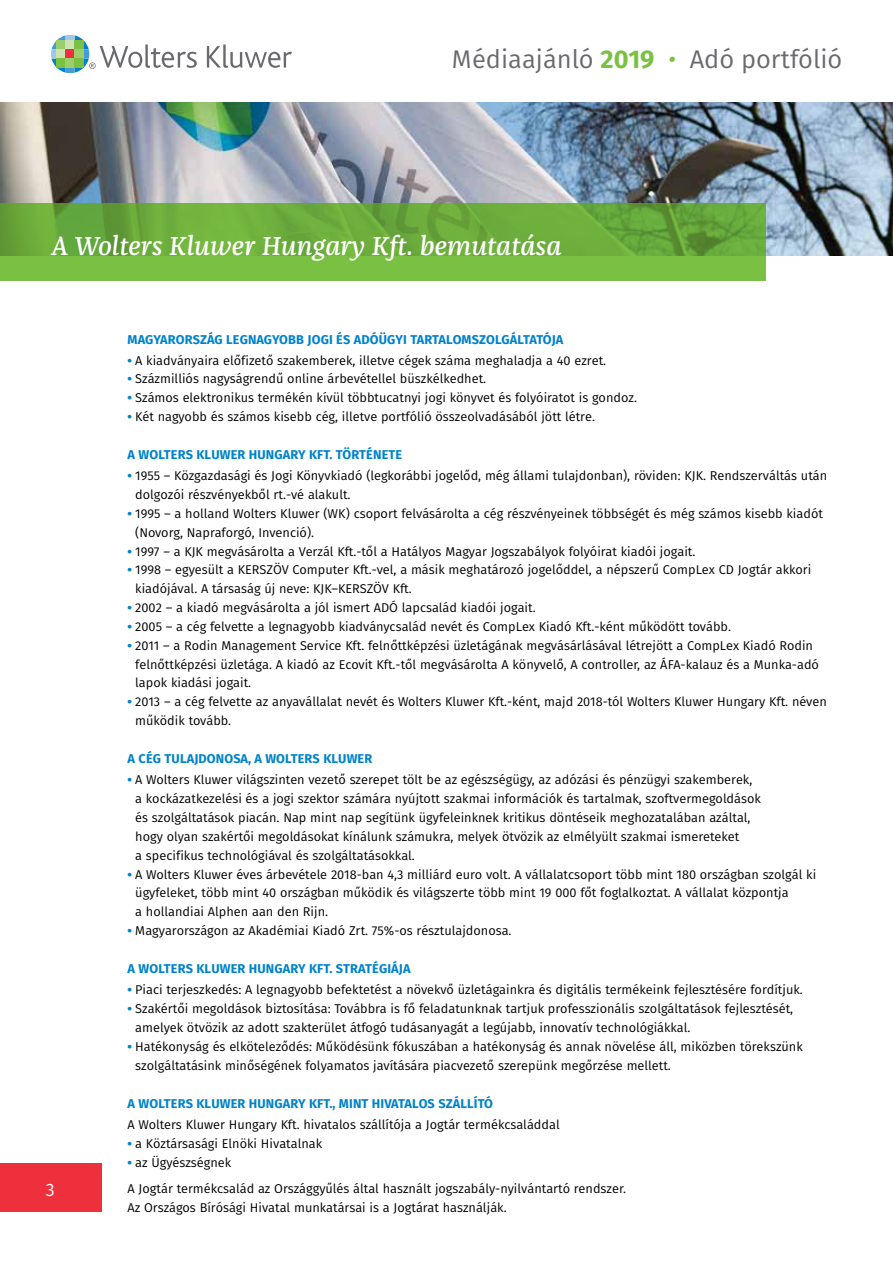
<style>
.page{position:relative;width:893px;height:1263px;background:#fff}
.page>*{position:absolute;margin:0;border:0;box-sizing:border-box;transform-origin:0 0}
.t1{font:italic 500 27px "Franziska Pro";color:#fff}
.t2{font:25.5px "Fira Sans";color:#696a6d}
.t3{font:18px "Fira Sans";color:#fff}
.t4{font:12.75px/18.8px "Fira Sans";color:#000}
.t5{font:700 12.75px "Fira Sans";letter-spacing:.01em;color:#0083ca}
.s1{font-weight:700;color:#7ac143}
.s2{font-style:italic;color:#7ac143}
.s3{font-weight:800;color:#0083ca}
</style>
<div class="page">
<svg style="left:207px;top:44px;width:85px;height:24px"></svg>
<svg style="left:51px;top:35px;width:146px;height:38px"></svg>
<div style="left:0;top:1163px;width:102px;height:49px;background:#ee303c"></div>
<img style="left:0;top:102px;width:893px;height:153px">
<svg style="left:0;top:203px;width:765px;height:78px;background:#6fb13e"></svg>
<h2 class="t2" style="left:452px;top:40px;width:392px">Médiaajánló <span class="s1">2019</span> <span class="s2">•</span> Adó portfólió</h2>
<h1 class="t1" style="left:51px;top:229px;width:512px">A Wolters Kluwer Hungary Kft. bemutatása</h1>
<h3 class="t3" style="left:46px;top:1176px;width:10px">3</h3>
<p class="t5" style="left:128px;top:328px;width:437px">MAGYARORSZÁG LEGNAGYOBB JOGI ÉS ADÓÜGYI TARTALOMSZOLGÁLTATÓJA</p>
<p class="t4" style="left:128px;top:350px;width:480px"><span class="s3">•</span> A kiadványaira előfizető szakemberek, illetve cégek száma meghaladja a 40 ezret.</p>
<p class="t4" style="left:128px;top:369px;width:360px"><span class="s3">•</span> Százmilliós nagyságrendű online árbevétellel büszkélkedhet.</p>
<p class="t4" style="left:128px;top:388px;width:511px"><span class="s3">•</span> Számos elektronikus termékén kívül többtucatnyi jogi könyvet és folyóiratot is gondoz.</p>
<p class="t4" style="left:128px;top:407px;width:469px"><span class="s3">•</span> Két nagyobb és számos kisebb cég, illetve portfólió összeolvadásából jött létre.</p>
<p class="t5" style="left:128px;top:444px;width:276px">A WOLTERS KLUWER HUNGARY KFT. TÖRTÉNETE</p>
<p class="t4" style="left:135px;top:466px;width:693px;text-indent:-8px"><span class="s3">•</span> 1955 – Közgazdasági és Jogi Könyvkiadó (legkorábbi jogelőd, még állami tulajdonban), röviden: KJK. Rendszerváltás után dolgozói részvényekből rt.-vé alakult.</p>
<p class="t4" style="left:135px;top:504px;width:689px;text-indent:-8px"><span class="s3">•</span> 1995 – a holland Wolters Kluwer (WK) csoport felvásárolta a cég részvényeinek többségét és még számos kisebb kiadót (Novorg, Napraforgó, Invenció).</p>
<p class="t4" style="left:128px;top:541px;width:569px"><span class="s3">•</span> 1997 – a KJK megvásárolta a Verzál Kft.-től a Hatályos Magyar Jogszabályok folyóirat kiadói jogait.</p>
<p class="t4" style="left:135px;top:560px;width:678px;text-indent:-8px"><span class="s3">•</span> 1998 – egyesült a KERSZÖV Computer Kft.-vel, a másik meghatározó jogelőddel, a népszerű CompLex CD Jogtár akkori kiadójával. A társaság új neve: KJK–KERSZÖV Kft.</p>
<p class="t4" style="left:128px;top:598px;width:410px"><span class="s3">•</span> 2002 – a kiadó megvásárolta a jól ismert ADÓ lapcsalád kiadói jogait.</p>
<p class="t4" style="left:128px;top:617px;width:605px"><span class="s3">•</span> 2005 – a cég felvette a legnagyobb kiadványcsalád nevét és CompLex Kiadó Kft.-ként működött tovább.</p>
<p class="t4" style="left:135px;top:636px;width:685px;text-indent:-8px"><span class="s3">•</span> 2011 – a Rodin Management Service Kft. felnőttképzési üzletágának megvásárlásával létrejött a CompLex Kiadó Rodin felnőttképzési üzletága. A kiadó az Ecovit Kft.-től megvásárolta A könyvelő, A controller, az ÁFA-kalauz és a Munka-adó lapok kiadási jogait.</p>
<p class="t4" style="left:135px;top:692px;width:693px;text-indent:-8px"><span class="s3">•</span> 2013 – a cég felvette az anyavállalat nevét és Wolters Kluwer Kft.-ként, majd 2018-tól Wolters Kluwer Hungary Kft. néven működik tovább.</p>
<p class="t5" style="left:128px;top:748px;width:246px">A CÉG TULAJDONOSA, A WOLTERS KLUWER</p>
<p class="t4" style="left:135px;top:770px;width:627px;text-indent:-8px"><span class="s3">•</span> A Wolters Kluwer világszinten vezető szerepet tölt be az egészségügy, az adózási és pénzügyi szakemberek, a kockázatkezelési és a jogi szektor számára nyújtott szakmai információk és tartalmak, szoftvermegoldások és szolgáltatások piacán. Nap mint nap segítünk ügyfeleinknek kritikus döntéseik meghozatalában azáltal, hogy olyan szakértői megoldásokat kínálunk számukra, melyek ötvözik az elmélyült szakmai ismereteket<br>a specifikus technológiával és szolgáltatásokkal.</p>
<p class="t4" style="left:135px;top:864px;width:682px;text-indent:-8px"><span class="s3">•</span> A Wolters Kluwer éves árbevétele 2018-ban 4,3 milliárd euro volt. A vállalatcsoport több mint 180 országban szolgál ki ügyfeleket, több mint 40 országban működik és világszerte több mint 19 000 főt foglalkoztat. A vállalat központja<br>a hollandiai Alphen aan den Rijn.</p>
<p class="t4" style="left:128px;top:921px;width:385px"><span class="s3">•</span> Magyarországon az Akadémiai Kiadó Zrt. 75%-os résztulajdonosa.</p>
<p class="t5" style="left:128px;top:958px;width:284px">A WOLTERS KLUWER HUNGARY KFT. STRATÉGIÁJA</p>
<p class="t4" style="left:128px;top:980px;width:677px"><span class="s3">•</span> Piaci terjeszkedés: A legnagyobb befektetést a növekvő üzletágainkra és digitális termékeink fejlesztésére fordítjuk.</p>
<p class="t4" style="left:135px;top:999px;width:659px;text-indent:-8px"><span class="s3">•</span> Szakértői megoldások biztosítása: Továbbra is fő feladatunknak tartjuk professzionális szolgáltatások fejlesztését, amelyek ötvözik az adott szakterület átfogó tudásanyagát a legújabb, innovatív technológiákkal.</p>
<p class="t4" style="left:135px;top:1037px;width:669px;text-indent:-8px"><span class="s3">•</span> Hatékonyság és elköteleződés: Működésünk fókuszában a hatékonyság és annak növelése áll, miközben törekszünk szolgáltatásink minőségének folyamatos javítására piacvezető szerepünk megőrzése mellett.</p>
<p class="t5" style="left:128px;top:1093px;width:367px">A WOLTERS KLUWER HUNGARY KFT., MINT HIVATALOS SZÁLLÍTÓ</p>
<p class="t4" style="left:128px;top:1115px;width:434px">A Wolters Kluwer Hungary Kft. hivatalos szállítója a Jogtár termékcsaláddal</p>
<p class="t4" style="left:128px;top:1134px;width:196px"><span class="s3">•</span> a Köztársasági Elnöki Hivatalnak</p>
<p class="t4" style="left:128px;top:1149px;width:500px;line-height:26.4px"><span class="s3">•</span> az Ügyészségnek<br>A Jogtár termékcsalád az Országgyűlés által használt jogszabály-nyilvántartó rendszer.</p>
<p class="t4" style="left:128px;top:1198px;width:381px">Az Országos Bírósági Hivatal munkatársai is a Jogtárat használják.</p>
</div>
